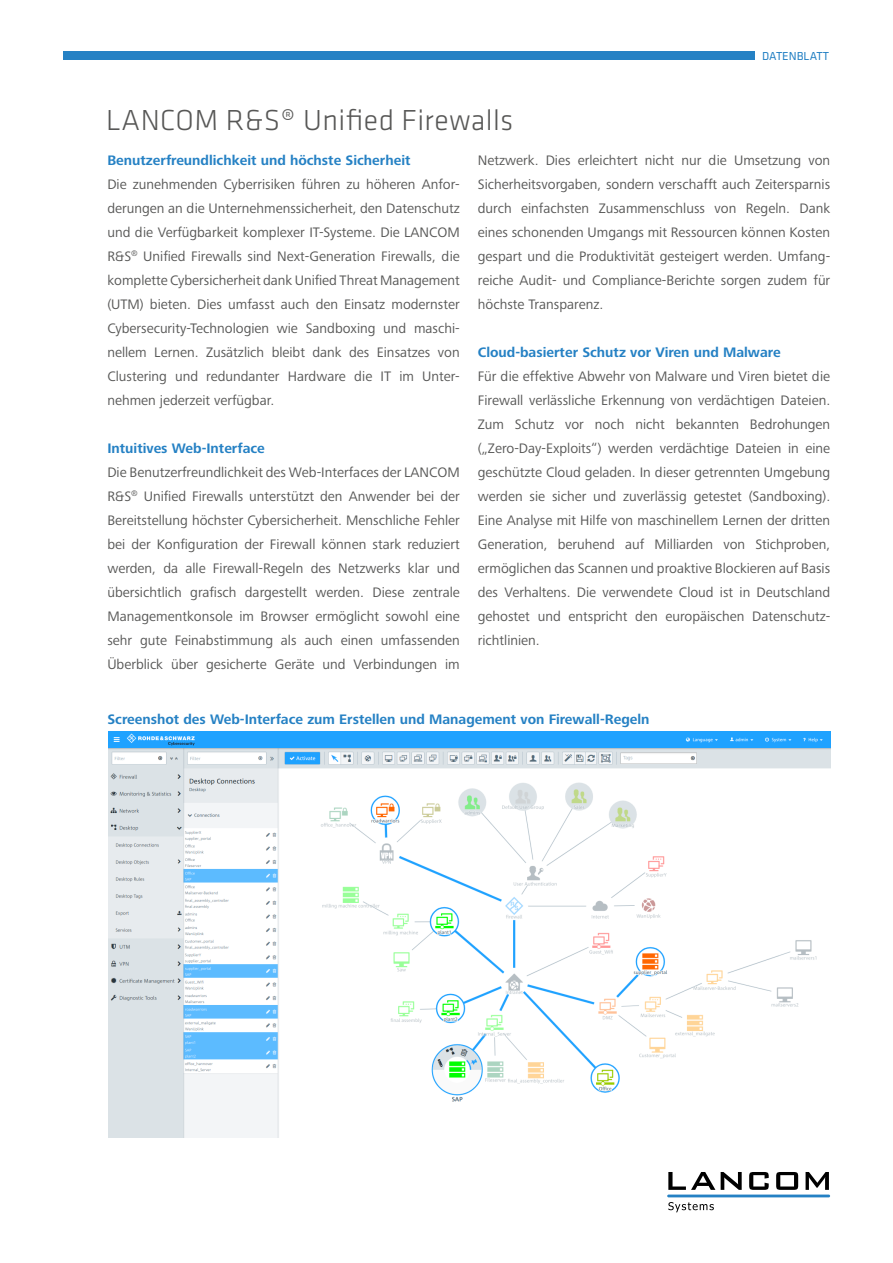
<style>
.page{position:relative;width:893px;height:1263px;background:#fff}
.page>*{position:absolute;margin:0;border:0;box-sizing:border-box;transform-origin:0 0}
.t1{font:300 30px "Klavika Basic";letter-spacing:.015em;color:#575756}
.t2{font:14.25px/24px "Frutiger Next Pro";color:#575756;text-align:justify}
.t3{font:700 14.25px "Frutiger Next Pro";color:#2581c4}
.t4{font:12px "Klavika Basic";color:#2581c4}
</style>
<div class="page">
<svg style="left:668px;top:1172px;width:47px;height:18px"></svg>
<svg style="left:721px;top:1172px;width:21px;height:18px"></svg>
<svg style="left:749px;top:1172px;width:20px;height:18px"></svg>
<svg style="left:776px;top:1172px;width:22px;height:18px"></svg>
<svg style="left:806px;top:1172px;width:23px;height:18px"></svg>
<svg style="left:668px;top:1202px;width:46px;height:10px"></svg>
<hr style="left:667px;top:1194px;width:163px;height:3px;background:#2581c4">
<div style="left:64px;top:51px;width:691px;height:9px;background:#2581c4"></div>
<img style="left:108px;top:731px;width:722px;height:406px">
<h1 class="t1" style="left:106px;top:102px;width:409px">LANCOM R&amp;S® Unified Firewalls</h1>
<p class="t4" style="left:762px;top:48px;width:68px">DATENBLATT</p>
<p class="t3" style="left:107px;top:152px;width:305px">Benutzerfreundlichkeit und höchste Sicherheit</p>
<p class="t2" style="left:107px;top:172px;width:354px">Die zunehmenden Cyberrisiken führen zu höheren Anfor&shy;derungen an die Unternehmenssicherheit, den Datenschutz und die Verfügbarkeit komplexer IT-Systeme. Die LANCOM R&amp;S<sup>®</sup> Unified Firewalls sind Next-Generation Firewalls, die komplette Cybersicherheit dank Unified Threat Management (UTM) bieten. Dies umfasst auch den Einsatz modernster Cybersecurity-Technologien wie Sandboxing und maschi&shy;nellem Lernen. Zusätzlich bleibt dank des Einsatzes von Clustering und redundanter Hardware die IT im Unter&shy;nehmen jederzeit verfügbar.</p>
<p class="t3" style="left:107px;top:440px;width:159px">Intuitives Web-Interface</p>
<p class="t2" style="left:107px;top:460px;width:354px">Die Benutzerfreundlichkeit des Web-Interfaces der LANCOM R&amp;S<sup>®</sup> Unified Firewalls unterstützt den Anwender bei der Bereitstellung höchster Cybersicherheit. Menschliche Fehler bei der Konfiguration der Firewall können stark reduziert werden, da alle Firewall-Regeln des Netzwerks klar und übersichtlich grafisch dargestellt werden. Diese zentrale Managementkonsole im Browser ermöglicht sowohl eine sehr gute Feinabstimmung als auch einen umfassenden Überblick über gesicherte Geräte und Verbindungen im</p>
<p class="t2" style="left:478px;top:148px;width:354px">Netzwerk. Dies erleichtert nicht nur die Umsetzung von Sicherheitsvorgaben, sondern verschafft auch Zeitersparnis durch einfachsten Zusammenschluss von Regeln. Dank eines schonenden Umgangs mit Ressourcen können Kosten gespart und die Produktivität gesteigert werden. Umfang&shy;reiche Audit- und Compliance-Berichte sorgen zudem für höchste Transparenz.</p>
<p class="t3" style="left:478px;top:344px;width:304px">Cloud-basierter Schutz vor Viren und Malware</p>
<p class="t2" style="left:478px;top:364px;width:354px">Für die effektive Abwehr von Malware und Viren bietet die Firewall verlässliche Erkennung von verdächtigen Dateien.<br>Zum Schutz vor noch nicht bekannten Bedrohungen („Zero-Day-Exploits“) werden verdächtige Dateien in eine geschützte Cloud geladen. In dieser getrennten Umgebung werden sie sicher und zuverlässig getestet (Sandboxing).<br>Eine Analyse mit Hilfe von maschinellem Lernen der dritten Generation, beruhend auf Milliarden von Stichproben, ermöglichen das Scannen und proaktive Blockieren auf Basis des Verhaltens. Die verwendete Cloud ist in Deutschland gehostet und entspricht den europäischen Datenschutz&shy;richtlinien.</p>
<p class="t3" style="left:107px;top:711px;width:544px">Screenshot des Web-Interface zum Erstellen und Management von Firewall-Regeln</p>
</div>
